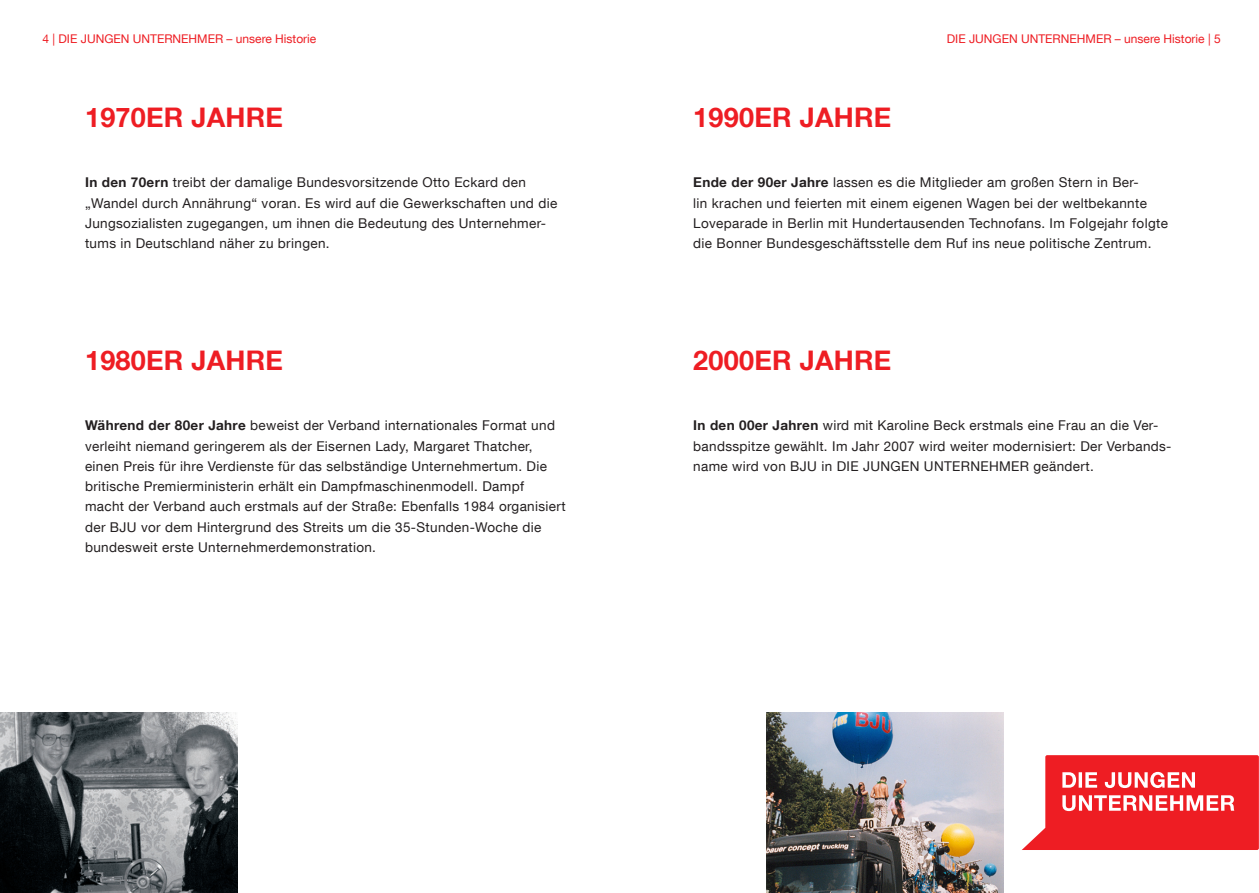
<style>
.page{position:relative;width:1259px;height:893px;background:#fff}
.page>*{position:absolute;margin:0;border:0;box-sizing:border-box;transform-origin:0 0}
.t1{font:700 27px "Helvetica Neue LT Com";letter-spacing:.01em;color:#ee1d23}
.t2{font:13.5px/20.2px "Helvetica Neue LT Com";letter-spacing:.025em;color:#231f20}
.t3{font:12px "Helvetica Neue LT Com";color:#ee1d23}
.s1{font-weight:700}
</style>
<div class="page">
<img style="left:0;top:712px;width:237px;height:181px">
<img style="left:766px;top:712px;width:237px;height:181px">
<svg style="left:1022px;top:755px;width:236px;height:95px"></svg>
<p class="t3" style="left:43px;top:31px;width:275px">4 | DIE JUNGEN UNTERNEHMER – unsere Historie</p>
<p class="t3" style="left:947px;top:31px;width:275px">DIE JUNGEN UNTERNEHMER – unsere Historie | 5</p>
<h1 class="t1" style="left:85px;top:100px;width:200px">1970ER JAHRE</h1>
<p class="t2" style="left:85px;top:172px;width:474px"><span class="s1">In den 70ern</span> treibt der damalige Bundesvorsitzende Otto Eckard den „Wandel durch Annährung“ voran. Es wird auf die Gewerkschaften und die Jungsozialisten zugegangen, um ihnen die Bedeutung des Unternehmer&shy;tums in Deutschland näher zu bringen.</p>
<h1 class="t1" style="left:85px;top:343px;width:200px">1980ER JAHRE</h1>
<p class="t2" style="left:85px;top:415px;width:482px"><span class="s1">Während der 80er Jahre</span> beweist der Verband internationales Format und verleiht niemand geringerem als der Eisernen Lady, Margaret Thatcher, einen Preis für ihre Verdienste für das selbständige Unternehmertum. Die britische Premierministerin erhält ein Dampfmaschinenmodell. Dampf macht der Verband auch erstmals auf der Straße: Ebenfalls 1984 organisiert der BJU vor dem Hintergrund des Streits um die 35-Stunden-Woche die bundesweit erste Unternehmerdemonstration.</p>
<h1 class="t1" style="left:693px;top:100px;width:200px">1990ER JAHRE</h1>
<p class="t2" style="left:693px;top:172px;width:476px"><span class="s1">Ende der 90er Jahre</span> lassen es die Mitglieder am großen Stern in Ber-<br>lin krachen und feierten mit einem eigenen Wagen bei der weltbekannte Loveparade in Berlin mit Hundertausenden Technofans. Im Folgejahr folgte die Bonner Bundesgeschäftsstelle dem Ruf ins neue politische Zentrum.</p>
<h1 class="t1" style="left:693px;top:343px;width:200px">2000ER JAHRE</h1>
<p class="t2" style="left:693px;top:415px;width:480px"><span class="s1">In den 00er Jahren</span> wird mit Karoline Beck erstmals eine Frau an die Ver&shy;bandsspitze gewählt. Im Jahr 2007 wird weiter modernisiert: Der Verbands&shy;name wird von BJU in DIE JUNGEN UNTERNEHMER geändert.</p>
</div>
